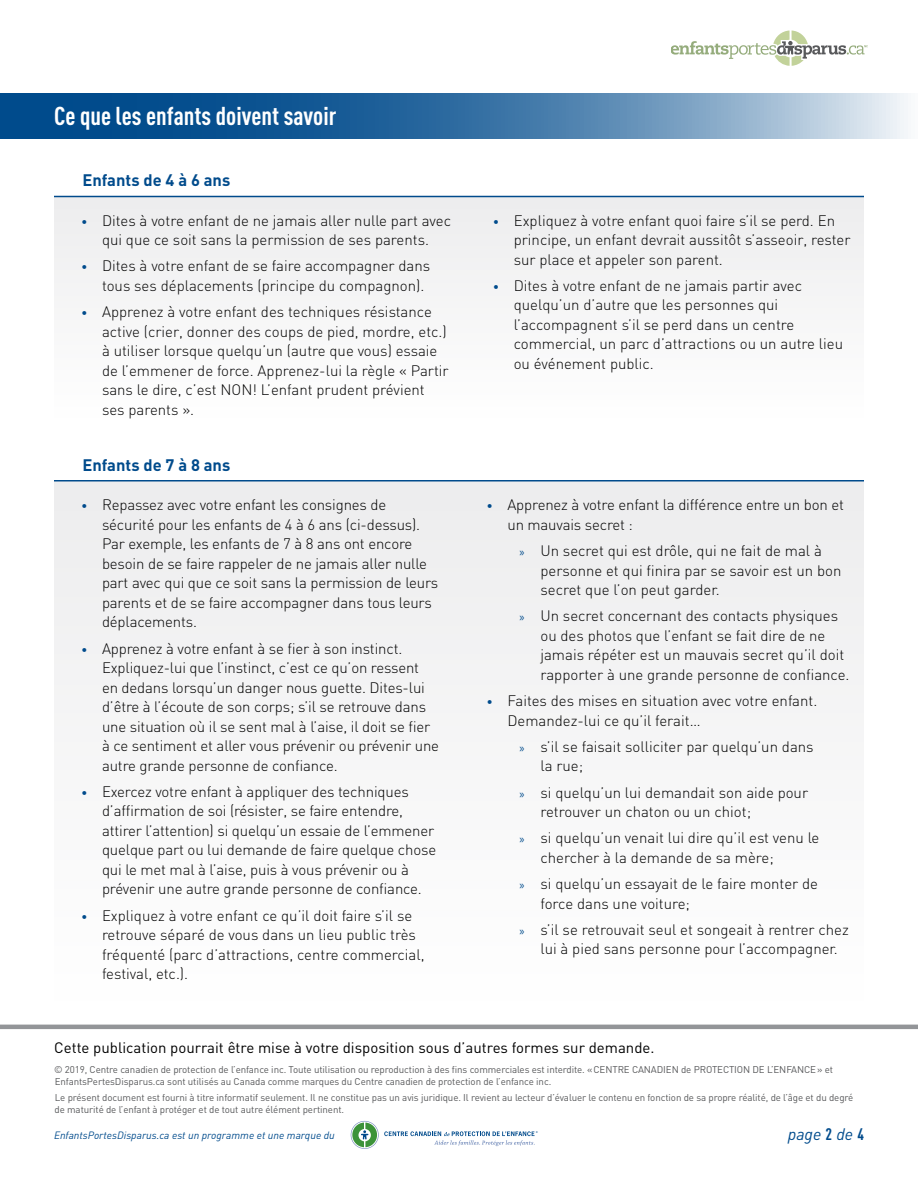
<style>
.page{position:relative;width:918px;height:1188px;background:#fff}
.page>*{position:absolute;margin:0;border:0;box-sizing:border-box;transform-origin:0 0}
.t1{font:700 25.5px "DIN Cond";color:#fff}
.t2{font:700 16.5px "DIN";color:#004b8c}
.t3{font:italic 16.5px "DIN";color:#004b8c}
.t4{font:300 15px/19.5px "DIN";color:#000}
.t5{font:15px "DIN";color:#000}
.t6{font:italic 10.5px "DIN";color:#004b8c}
.t7{font:9.75px/12px "DIN";letter-spacing:-.01em;color:#58595b}
.s1{font-size:12px;color:#004b8c}
.s2{font-family:"Myriad Pro";font-weight:400;font-size:12px;color:#004b8c}
.s3{font-family:"DIN Cond";font-weight:700;font-style:normal}
</style>
<div class="page">
<hr style="left:0;top:1025px;width:918px;height:4px;background:#939598">
<svg style="left:351px;top:1121px;width:187px;height:28px"></svg>
<div style="left:54px;top:480px;width:809px;height:520px;background:#f5f5f6"></div>
<hr style="left:54px;top:480px;width:810px;height:2px;background:#004b8c">
<div style="left:54px;top:196px;width:809px;height:222px;background:#f5f5f6"></div>
<svg style="left:0;top:93px;width:908px;height:45px;background:#477cab"></svg>
<hr style="left:54px;top:196px;width:810px;height:1px;background:#004b8c">
<svg style="left:671px;top:30px;width:197px;height:36px"></svg>
<h1 class="t1" style="left:54px;top:101px;width:284px">Ce que les enfants doivent savoir</h1>
<p class="t2" style="left:82px;top:169px;width:149px">Enfants de 4 à 6 ans</p>
<p class="t4" style="left:81px;top:210px;width:372px;text-align:center"><span class="s1">•</span> Dites à votre enfant de ne jamais aller nulle part avec qui que ce soit sans la permission de ses parents.</p>
<p class="t4" style="left:102px;top:256px;width:330px;text-indent:-21px"><span class="s1">•</span> Dites à votre enfant de se faire accompagner dans tous ses déplacements (principe du compagnon).</p>
<p class="t4" style="left:102px;top:302px;width:348px;text-indent:-21px"><span class="s1">•</span> Apprenez à votre enfant des techniques résistance active (crier, donner des coups de pied, mordre, etc.) à utiliser lorsque quelqu’un (autre que vous) essaie de l’emmener de force. Apprenez-lui la règle « Partir sans le dire, c’est NON! L’enfant prudent prévient ses parents ».</p>
<p class="t2" style="left:82px;top:454px;width:149px">Enfants de 7 à 8 ans</p>
<p class="t4" style="left:102px;top:495px;width:338px;text-indent:-21px"><span class="s1">•</span> Repassez avec votre enfant les consignes de sécurité pour les enfants de 4 à 6 ans (ci-dessus).<br>Par exemple, les enfants de 7 à 8 ans ont encore besoin de se faire rappeler de ne jamais aller nulle part avec qui que ce soit sans la permission de leurs parents et de se faire accompagner dans tous leurs déplacements.</p>
<p class="t4" style="left:102px;top:638px;width:339px;text-indent:-21px"><span class="s1">•</span> Apprenez à votre enfant à se fier à son instinct.<br>Expliquez-lui que l’instinct, c’est ce qu’on ressent<br>en dedans lorsqu’un danger nous guette. Dites-lui d’être à l’écoute de son corps; s’il se retrouve dans une situation où il se sent mal à l’aise, il doit se fier à ce sentiment et aller vous prévenir ou prévenir une autre grande personne de confiance.</p>
<p class="t4" style="left:102px;top:782px;width:336px;text-indent:-21px"><span class="s1">•</span> Exercez votre enfant à appliquer des techniques d’affirmation de soi (résister, se faire entendre, attirer l’attention) si quelqu’un essaie de l’emmener quelque part ou lui demande de faire quelque chose qui le met mal à l’aise, puis à vous prévenir ou à prévenir une autre grande personne de confiance.</p>
<p class="t4" style="left:102px;top:905px;width:324px;text-indent:-21px"><span class="s1">•</span> Expliquez à votre enfant ce qu’il doit faire s’il se retrouve séparé de vous dans un lieu public très fréquenté (parc d’attractions, centre commercial, festival, etc.).</p>
<p class="t4" style="left:514px;top:210px;width:338px;text-indent:-21px"><span class="s1">•</span> Expliquez à votre enfant quoi faire s’il se perd. En principe, un enfant devrait aussitôt s’asseoir, rester sur place et appeler son parent.</p>
<p class="t4" style="left:514px;top:276px;width:331px;text-indent:-21px"><span class="s1">•</span> Dites à votre enfant de ne jamais partir avec quelqu’un d’autre que les personnes qui l’accompagnent s’il se perd dans un centre commercial, un parc d’attractions ou un autre lieu ou événement public.</p>
<p class="t4" style="left:507px;top:495px;width:338px;text-indent:-21px"><span class="s1">•</span> Apprenez à votre enfant la différence entre un bon et un mauvais secret :</p>
<p class="t4" style="left:540px;top:541px;width:303px;text-indent:-21px"><span class="s2">»</span> Un secret qui est drôle, qui ne fait de mal à personne et qui finira par se savoir est un bon secret que l’on peut garder.</p>
<p class="t4" style="left:540px;top:606px;width:311px;text-indent:-21px"><span class="s2">»</span> Un secret concernant des contacts physiques ou des photos que l’enfant se fait dire de ne jamais répéter est un mauvais secret qu’il doit rapporter à une grande personne de confiance.</p>
<p class="t4" style="left:507px;top:691px;width:311px;text-indent:-21px"><span class="s1">•</span> Faites des mises en situation avec votre enfant.<br>Demandez-lui ce qu’il ferait…</p>
<p class="t4" style="left:540px;top:737px;width:275px;text-indent:-21px"><span class="s2">»</span> s’il se faisait solliciter par quelqu’un dans la rue;</p>
<p class="t4" style="left:540px;top:782px;width:269px;text-indent:-21px"><span class="s2">»</span> si quelqu’un lui demandait son aide pour retrouver un chaton ou un chiot;</p>
<p class="t4" style="left:540px;top:828px;width:281px;text-indent:-21px"><span class="s2">»</span> si quelqu’un venait lui dire qu’il est venu le chercher à la demande de sa mère;</p>
<p class="t4" style="left:540px;top:874px;width:279px;text-indent:-21px"><span class="s2">»</span> si quelqu’un essayait de le faire monter de force dans une voiture;</p>
<p class="t4" style="left:540px;top:920px;width:310px;text-indent:-21px"><span class="s2">»</span> s’il se retrouvait seul et songeait à rentrer chez lui à pied sans personne pour l’accompagner.</p>
<p class="t5" style="left:54px;top:1038px;width:602px">Cette publication pourrait être mise à votre disposition sous d’autres formes sur demande.</p>
<p class="t7" style="left:54px;top:1063px;width:781px">© 2019, Centre canadien de protection de l’enfance inc. Toute utilisation ou reproduction à des fins commerciales est interdite. «CENTRE CANADIEN de PROTECTION DE L’ENFANCE» et<br>EnfantsPertesDisparus.ca sont utilisés au Canada comme marques du Centre canadien de protection de l’enfance inc.</p>
<p class="t7" style="left:55px;top:1092px;width:800px">Le présent document est fourni à titre informatif seulement. Il ne constitue pas un avis juridique. Il revient au lecteur d’évaluer le contenu en fonction de sa propre réalité, de l’âge et du degré de maturité de l’enfant à protéger et de tout autre élément pertinent.</p>
<p class="t6" style="left:54px;top:1129px;width:282px">EnfantsPortesDisparus.ca est un programme et une marque du</p>
<p class="t3" style="left:788px;top:1124px;width:78px">page <span class="s3">2</span> de <span class="s3">4</span></p>
</div>
